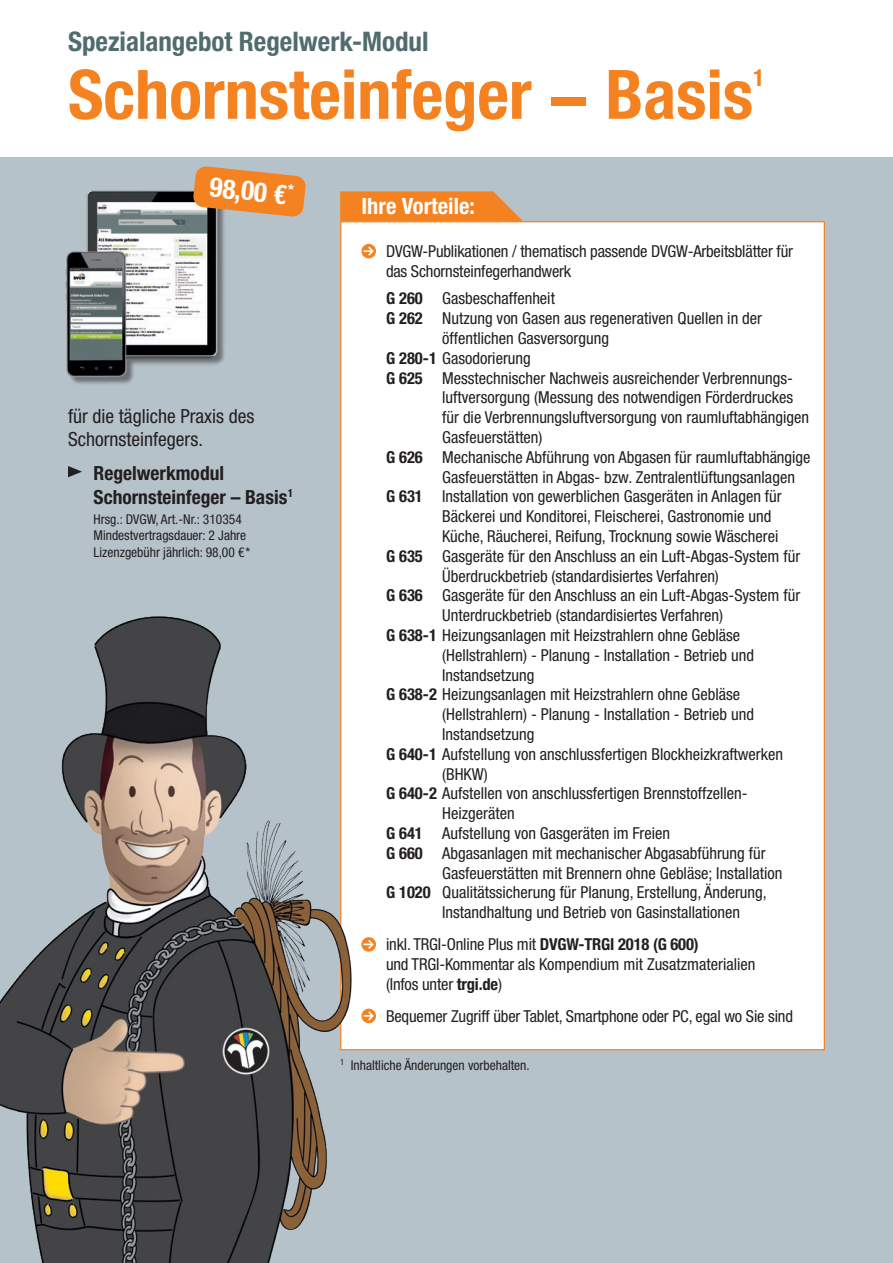
<style>
.page{position:relative;width:893px;height:1263px;background:#fff}
.page>*{position:absolute;margin:0;border:0;box-sizing:border-box;transform-origin:0 0}
.t1{font:700 condensed 68.25px "Helvetica Neue LT Std";color:#f58220}
.t2{font:700 condensed 27px "Helvetica Neue LT Std";color:#516c6f}
.t3{font:700 condensed 27px "Helvetica Neue LT Std";color:#fff}
.t4{font:700 condensed 23.55px "Helvetica Neue LT Std";color:#f58220}
.t5{font:700 condensed 22.5px "Helvetica Neue LT Std";color:#fff}
.t6{font:condensed 19.5px/23.4px "Helvetica Neue LT Std";color:#231f20}
.t7{font:700 condensed 19.5px/23.4px "Helvetica Neue LT Std";color:#231f20}
.t8{font:condensed 16.5px/19.8px "Helvetica Neue LT Std";color:#231f20}
.t9{font:condensed 13.5px "Helvetica Neue LT Std";color:#231f20}
.s1{font-weight:700}
</style>
<div class="page">
<div style="left:0;top:157px;width:893px;height:1106px;background:#b6c2ca"></div>
<svg style="left:340px;top:191px;width:183px;height:30px"></svg>
<div style="left:340px;top:221px;width:485px;height:829px;background:#fff;border:1px solid #f58220"></div>
<svg style="left:361px;top:244px;width:15px;height:14px"></svg>
<svg style="left:364px;top:245px;width:11px;height:12px"></svg>
<svg style="left:361px;top:937px;width:15px;height:15px"></svg>
<svg style="left:364px;top:938px;width:11px;height:13px"></svg>
<svg style="left:361px;top:1009px;width:15px;height:14px"></svg>
<svg style="left:364px;top:1010px;width:11px;height:12px"></svg>
<svg style="left:68px;top:466px;width:14px;height:11px"></svg>
<img style="left:65px;top:190px;width:160px;height:194px">
<svg style="left:193px;top:166px;width:113px;height:51px"></svg>
<img style="left:0;top:614px;width:353px;height:649px">
<p class="t2" style="left:68px;top:25px;width:362px">Spezialangebot Regelwerk-Modul</p>
<p class="t1" style="left:68px;top:53px;width:687px">Schornsteinfeger − Basis</p>
<p class="t4" style="left:753px;top:63px;width:13px">1</p>
<p class="t3" style="left:211px;top:170px;width:86px;rotate:6deg">98,00 €<sup>*</sup></p>
<p class="t6" style="left:68px;top:404px;width:188px">für die tägliche Praxis des<br>Schornsteinfegers.</p>
<p class="t7" style="left:94px;top:461px;width:201px">Regelwerkmodul<br>Schornsteinfeger – Basis<sup>1</sup></p>
<p class="t9" style="left:94px;top:512px;width:150px">Hrsg.: DVGW, Art.-Nr.: 310354</p>
<p class="t9" style="left:94px;top:528px;width:154px">Mindestvertragsdauer: 2 Jahre</p>
<p class="t9" style="left:94px;top:544px;width:158px">Lizenzgebühr jährlich: 98,00 €*</p>
<p class="t5" style="left:361px;top:193px;width:115px">Ihre Vorteile:</p>
<p class="t8" style="left:386px;top:241px;width:408px">DVGW-Publikationen / thematisch passende DVGW-Arbeitsblätter für das Schornsteinfegerhandwerk</p>
<p class="t8" style="left:386px;top:289px;width:170px"><span class="s1">G 260</span> Gasbeschaffenheit</p>
<p class="t8" style="left:442px;top:308px;width:321px;text-indent:-56px"><span class="s1">G 262</span> Nutzung von Gasen aus regenerativen Quellen in der öffentlichen Gasversorgung</p>
<p class="t8" style="left:386px;top:348px;width:146px"><span class="s1">G 280-1</span> Gasodorierung</p>
<p class="t8" style="left:442px;top:368px;width:368px;text-indent:-56px"><span class="s1">G 625</span> Messtechnischer Nachweis ausreichender Verbrennungs&shy;luftversorgung (Messung des notwendigen Förderdruckes für die Verbrennungsluftversorgung von raumluftabhängigen Gasfeuerstätten)</p>
<p class="t8" style="left:442px;top:447px;width:370px;text-indent:-56px"><span class="s1">G 626</span> Mechanische Abführung von Abgasen für raumluftabhängige<br>Gasfeuerstätten in Abgas- bzw. Zentralentlüftungsanlagen</p>
<p class="t8" style="left:442px;top:487px;width:341px;text-indent:-56px"><span class="s1">G 631</span> Installation von gewerblichen Gasgeräten in Anlagen für<br>Bäckerei und Konditorei, Fleischerei, Gastronomie und<br>Küche, Räucherei, Reifung, Trocknung sowie Wäscherei</p>
<p class="t8" style="left:442px;top:546px;width:360px;text-indent:-56px"><span class="s1">G 635</span> Gasgeräte für den Anschluss an ein Luft-Abgas-System für<br>Überdruckbetrieb (standardisiertes Verfahren)</p>
<p class="t8" style="left:442px;top:586px;width:360px;text-indent:-56px"><span class="s1">G 636</span> Gasgeräte für den Anschluss an ein Luft-Abgas-System für<br>Unterdruckbetrieb (standardisiertes Verfahren)</p>
<p class="t8" style="left:442px;top:625px;width:313px;text-indent:-56px"><span class="s1">G 638-1</span> Heizungsanlagen mit Heizstrahlern ohne Gebläse (Hellstrahlern) - Planung - Installation - Betrieb und<br>Instandsetzung</p>
<p class="t8" style="left:442px;top:685px;width:313px;text-indent:-56px"><span class="s1">G 638-2</span> Heizungsanlagen mit Heizstrahlern ohne Gebläse (Hellstrahlern) - Planung - Installation - Betrieb und<br>Instandsetzung</p>
<p class="t8" style="left:442px;top:744px;width:342px;text-indent:-56px"><span class="s1">G 640-1</span> Aufstellung von anschlussfertigen Blockheizkraftwerken (BHKW)</p>
<p class="t8" style="left:442px;top:784px;width:307px;text-indent:-56px"><span class="s1">G 640-2</span> Aufstellen von anschlussfertigen Brennstoffzellen-<br>Heizgeräten</p>
<p class="t8" style="left:386px;top:823px;width:286px"><span class="s1">G 641</span> Aufstellung von Gasgeräten im Freien</p>
<p class="t8" style="left:442px;top:843px;width:342px;text-indent:-56px"><span class="s1">G 660</span> Abgasanlagen mit mechanischer Abgasabführung für<br>Gasfeuerstätten mit Brennern ohne Gebläse; Installation</p>
<p class="t8" style="left:442px;top:883px;width:326px;text-indent:-56px"><span class="s1">G 1020</span> Qualitätssicherung für Planung, Erstellung, Änderung,<br>Instandhaltung und Betrieb von Gasinstallationen</p>
<p class="t8" style="left:386px;top:934px;width:371px">inkl. TRGI-Online Plus mit <span class="s1">DVGW-TRGI 2018 (G 600)<br></span>und TRGI-Kommentar als Kompendium mit Zusatzmaterialien (Infos unter <span class="s1">trgi.de</span>)</p>
<p class="t8" style="left:386px;top:1006px;width:409px">Bequemer Zugriff über Tablet, Smartphone oder PC, egal wo Sie sind</p>
<p class="t9" style="left:340px;top:1057px;width:191px"><sup>1</sup> Inhaltliche Änderungen vorbehalten.</p>
</div>
